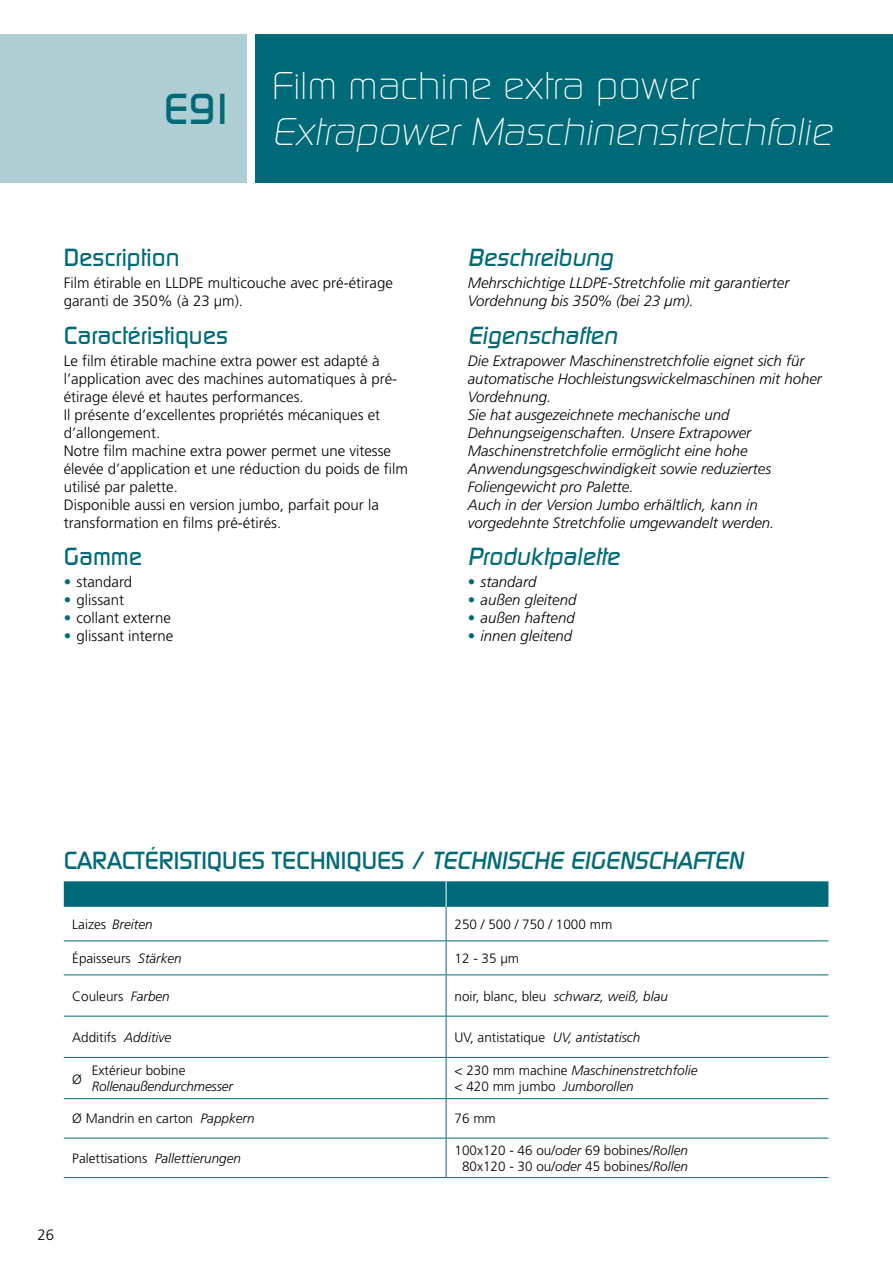
<style>
.page{position:relative;width:893px;height:1263px;background:#fff}
.page>*{position:absolute;margin:0;border:0;box-sizing:border-box;transform-origin:0 0}
.t1{font:700 42px "Digital Serial";color:#006a78}
.t2{font:italic 37.5px "Digital Serial";letter-spacing:.01em;color:#fff}
.t3{font:37.5px "Digital Serial";letter-spacing:.01em;color:#fff}
.t4{font:700 24px "Digital Serial";color:#006a78}
.t5{font:italic 700 24px "Digital Serial";color:#006a78}
.t6{font:italic 300 15px/18px "Frutiger";color:#000}
.t7{font:300 15px/18px "Frutiger";color:#000}
.t8{font:300 13.5px/16.2px "Frutiger";color:#000;text-align:center}
.t9{font:italic 300 13.5px/16.2px "Frutiger";color:#000}
.s1{color:#006a78}
.s2{font-style:normal;color:#006a78}
.s3{font-style:italic}
.s4{font-style:normal}
</style>
<div class="page">
<div style="left:0;top:34px;width:247px;height:149px;background:#afced4"></div>
<div style="left:255px;top:34px;width:638px;height:149px;background:#006a78"></div>
<svg style="left:64px;top:881px;width:764px;height:26px;background:#046c7a"></svg>
<hr style="left:446px;top:907px;width:1px;height:33px;background:#006a78">
<hr style="left:64px;top:940px;width:382px;height:1px;background:#006a78">
<hr style="left:446px;top:941px;width:1px;height:33px;background:#006a78">
<hr style="left:446px;top:940px;width:382px;height:1px;background:#006a78">
<hr style="left:64px;top:974px;width:382px;height:1px;background:#006a78">
<hr style="left:446px;top:975px;width:1px;height:41px;background:#006a78">
<hr style="left:446px;top:974px;width:382px;height:1px;background:#006a78">
<hr style="left:64px;top:1016px;width:382px;height:1px;background:#006a78">
<hr style="left:446px;top:1016px;width:1px;height:41px;background:#006a78">
<hr style="left:446px;top:1016px;width:382px;height:1px;background:#006a78">
<hr style="left:64px;top:1138px;width:382px;height:1px;background:#006a78">
<hr style="left:446px;top:1138px;width:1px;height:39px;background:#006a78">
<hr style="left:446px;top:1138px;width:382px;height:1px;background:#006a78">
<hr style="left:64px;top:1057px;width:382px;height:1px;background:#006a78">
<hr style="left:64px;top:1177px;width:382px;height:1px;background:#006a78">
<hr style="left:446px;top:1058px;width:1px;height:40px;background:#006a78">
<hr style="left:446px;top:1057px;width:382px;height:1px;background:#006a78">
<hr style="left:446px;top:1177px;width:382px;height:1px;background:#006a78">
<hr style="left:64px;top:1098px;width:382px;height:1px;background:#006a78">
<hr style="left:446px;top:1099px;width:1px;height:39px;background:#006a78">
<hr style="left:446px;top:1098px;width:382px;height:1px;background:#006a78">
<h1 class="t1" style="left:164px;top:84px;width:74px">E91</h1>
<h2 class="t3" style="left:272px;top:64px;width:429px">Film machine extra power</h2>
<h2 class="t2" style="left:272px;top:110px;width:561px">Extrapower Maschinenstretchfolie</h2>
<h3 class="t4" style="left:64px;top:244px;width:117px">Description</h3>
<p class="t7" style="left:64px;top:274px;width:331px">Film étirable en LLDPE multicouche avec pré-étirage garanti de 350% (à 23 µm).</p>
<h3 class="t4" style="left:64px;top:321px;width:166px">Caractéristiques</h3>
<p class="t7" style="left:64px;top:352px;width:346px">Le film étirable machine extra power est adapté à l’application avec des machines automatiques à pré&shy;étirage élevé et hautes performances.<br>Il présente d’excellentes propriétés mécaniques et d’allongement.<br>Notre film machine extra power permet une vitesse élevée d’application et une réduction du poids de film utilisé par palette.<br>Disponible aussi en version jumbo, parfait pour la transformation en films pré-étirés.</p>
<h3 class="t4" style="left:64px;top:543px;width:80px">Gamme</h3>
<p class="t7" style="left:64px;top:573px;width:70px"><span class="s1">•</span> standard</p>
<p class="t7" style="left:64px;top:591px;width:62px"><span class="s1">•</span> glissant</p>
<p class="t7" style="left:64px;top:609px;width:109px"><span class="s1">•</span> collant externe</p>
<p class="t7" style="left:64px;top:627px;width:111px"><span class="s1">•</span> glissant interne</p>
<h3 class="t5" style="left:468px;top:244px;width:147px">Beschreibung</h3>
<p class="t6" style="left:468px;top:274px;width:323px">Mehrschichtige LLDPE-Stretchfolie mit garantierter<br>Vordehnung bis 350% (bei 23 µm).</p>
<h3 class="t5" style="left:468px;top:321px;width:151px">Eigenschaften</h3>
<p class="t6" style="left:468px;top:352px;width:356px">Die Extrapower Maschinenstretchfolie eignet sich für automatische Hochleistungswickelmaschinen mit hoher Vordehnung.<br>Sie hat ausgezeichnete mechanische und Dehnungseigenschaften. Unsere Extrapower Maschinenstretchfolie ermöglicht eine hohe Anwendungsgeschwindigkeit sowie reduziertes Foliengewicht pro Palette.<br>Auch in der Version Jumbo erhältlich, kann in vorgedehnte Stretchfolie umgewandelt werden.</p>
<h3 class="t5" style="left:468px;top:543px;width:153px">Produktpalette</h3>
<p class="t6" style="left:468px;top:573px;width:70px"><span class="s2">•</span> standard</p>
<p class="t6" style="left:468px;top:591px;width:110px"><span class="s2">•</span> außen gleitend</p>
<p class="t6" style="left:468px;top:609px;width:108px"><span class="s2">•</span> außen haftend</p>
<p class="t6" style="left:468px;top:627px;width:106px"><span class="s2">•</span> innen gleitend</p>
<h3 class="t4" style="left:64px;top:846px;width:681px">CARACTÉRISTIQUES TECHNIQUES / <span class="s3">TECHNISCHE EIGENSCHAFTEN</span></h3>
<p class="t9" style="left:72px;top:916px;width:82px"><span class="s4">Laizes</span> Breiten</p>
<p class="t8" style="left:455px;top:916px;width:159px">250 / 500 / 750 / 1000 mm</p>
<p class="t8" style="left:72px;top:950px;width:111px">Épaisseurs <span class="s3">Stärken</span></p>
<p class="t8" style="left:455px;top:950px;width:66px">12 - 35 µm</p>
<p class="t8" style="left:72px;top:988px;width:99px">Couleurs <span class="s3">Farben</span></p>
<p class="t9" style="left:455px;top:988px;width:215px"><span class="s4">noir, blanc, bleu</span> schwarz, weiß, blau</p>
<p class="t8" style="left:72px;top:1029px;width:101px">Additifs <span class="s3">Additive</span></p>
<p class="t8" style="left:455px;top:1029px;width:187px">UV, antistatique <span class="s3">UV, antistatisch</span></p>
<p class="t8" style="left:72px;top:1071px;width:11px">Ø</p>
<p class="t9" style="left:455px;top:1062px;width:244px"><span class="s4">&lt; 230 mm machine</span> Maschinenstretchfolie <span class="s4">&lt; 420 mm jumbo</span> Jumborollen</p>
<p class="t8" style="left:92px;top:1062px;width:95px">Extérieur bobine</p>
<p class="t9" style="left:92px;top:1078px;width:143px">Rollenaußendurchmesser</p>
<p class="t8" style="left:72px;top:1111px;width:184px">Ø Mandrin en carton <span class="s3">Pappkern</span></p>
<p class="t8" style="left:455px;top:1111px;width:43px">76 mm</p>
<p class="t9" style="left:72px;top:1150px;width:170px"><span class="s4">Palettisations</span> Pallettierungen</p>
<p class="t8" style="left:455px;top:1142px;width:235px">100x120 - 46 ou/<span class="s3">oder</span> 69 bobines<span class="s3">/Rollen<br></span>80x120 - 30 ou/<span class="s3">oder</span> 45 bobines<span class="s3">/Rollen</span></p>
<p class="t7" style="left:38px;top:1225px;width:18px">26</p>
</div>
